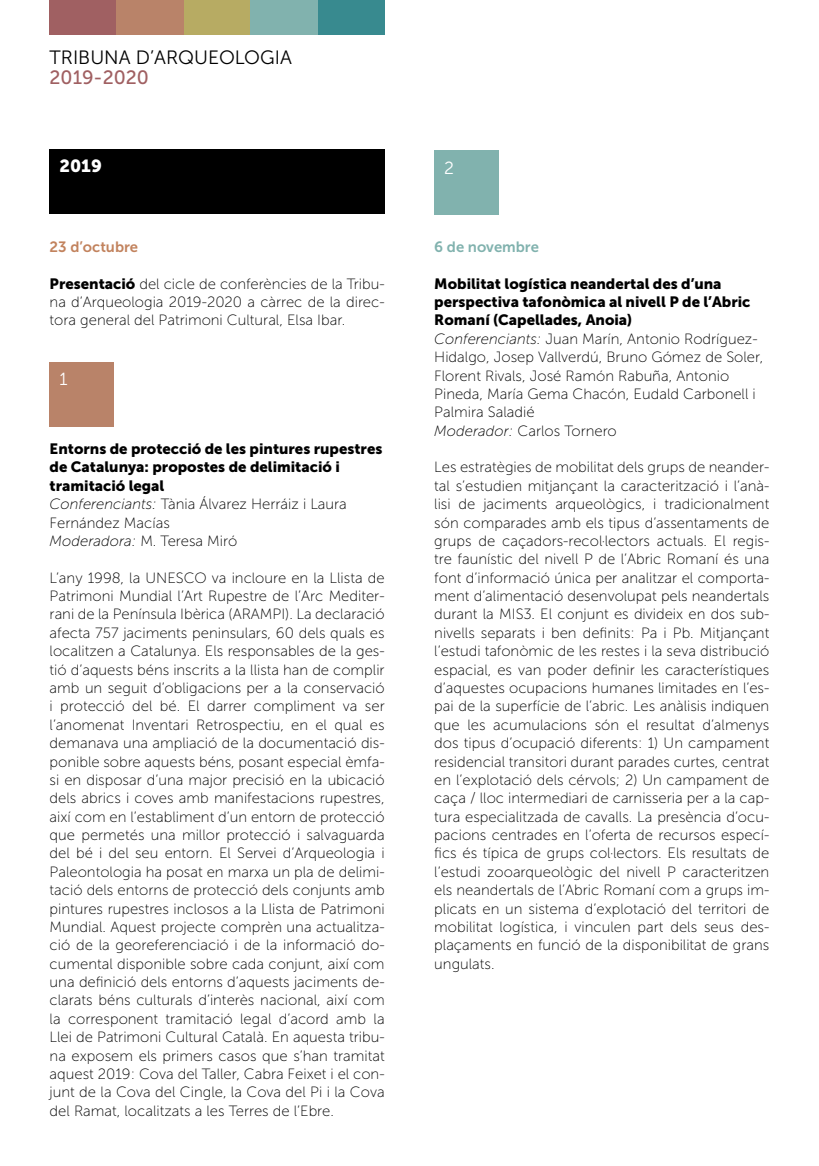
<style>
.page{position:relative;width:819px;height:1166px;background:#fff}
.page>*{position:absolute;margin:0;border:0;box-sizing:border-box;transform-origin:0 0}
.t1{font:19.25px "Museo Sans 300";color:#000}
.t2{font:19.25px "Museo Sans 500";color:#a06062}
.t3{font:17.5px "Museo Sans 900";color:#fff}
.t4{font:17.5px "Museo Sans 300";color:#fff}
.t5{font:14.88px/18.4px "Museo Sans 100";color:#000;text-align:justify}
.títol_conferència{font:14.88px/18.4px "Museo Sans 900";color:#000}
.t6{font:14.88px "Museo Sans 700";color:#c2835e}
.t7{font:14.88px "Museo Sans 700";color:#81b2ae}
.s1{font-family:"Museo Sans 900"}
.s2{font-style:italic}
</style>
<div class="page">
<div style="left:317px;top:0;width:67px;height:35px;background:#388a8f"></div>
<div style="left:184px;top:0;width:67px;height:35px;background:#b7ab63"></div>
<div style="left:50px;top:0;width:67px;height:35px;background:#a06062"></div>
<div style="left:251px;top:0;width:66px;height:35px;background:#81b2ae"></div>
<div style="left:117px;top:0;width:67px;height:35px;background:#b98369"></div>
<div style="left:434px;top:151px;width:65px;height:64px;background:#81b2ae"></div>
<div style="left:50px;top:149px;width:334px;height:64px;background:#000"></div>
<div style="left:50px;top:362px;width:64px;height:65px;background:#b98369"></div>
<p class="t1" style="left:50px;top:47px;width:244px">TRIBUNA D’ARQUEOLOGIA</p>
<p class="t2" style="left:50px;top:67px;width:101px">2019-2020</p>
<p class="t3" style="left:60px;top:156px;width:44px">2019</p>
<p class="t6" style="left:50px;top:238px;width:90px">23 d’octubre</p>
<p class="t5" style="left:50px;top:274px;width:336px"><span class="s1">Presentació</span> del cicle de conferències de la Tribu&shy;na d’Arqueologia 2019-2020 a càrrec de la direc&shy;tora general del Patrimoni Cultural, Elsa Ibar.</p>
<p class="t4" style="left:60px;top:370px;width:10px">1</p>
<p class="títol_conferència" style="left:50px;top:440px;width:334px">Entorns de protecció de les pintures rupestres de Catalunya: propostes de delimitació i tramitació legal</p>
<p class="t5" style="left:50px;top:495px;width:299px"><span class="s2">Conferenciants:</span> Tània Álvarez Herráiz i Laura<br>Fernández Macías</p>
<p class="t5" style="left:50px;top:532px;width:189px"><span class="s2">Moderadora:</span> M. Teresa Miró</p>
<p class="t5" style="left:50px;top:568px;width:336px">L’any 1998, la UNESCO va incloure en la Llista de Patrimoni Mundial l’Art Rupestre de l’Arc Mediter&shy;rani de la Península Ibèrica (ARAMPI). La declaració afecta 757 jaciments peninsulars, 60 dels quals es localitzen a Catalunya. Els responsables de la ges&shy;tió d’aquests béns inscrits a la llista han de complir amb un seguit d’obligacions per a la conservació i protecció del bé. El darrer compliment va ser l’anomenat Inventari Retrospectiu, en el qual es demanava una ampliació de la documentació dis&shy;ponible sobre aquests béns, posant especial èmfa&shy;si en disposar d’una major precisió en la ubicació dels abrics i coves amb manifestacions rupestres, així com en l’establiment d’un entorn de protecció que permetés una millor protecció i salvaguarda del bé i del seu entorn. El Servei d’Arqueologia i Paleontologia ha posat en marxa un pla de delimi&shy;tació dels entorns de protecció dels conjunts amb pintures rupestres inclosos a la Llista de Patrimoni Mundial. Aquest projecte comprèn una actualitza&shy;ció de la georeferenciació i de la informació do&shy;cumental disponible sobre cada conjunt, així com una definició dels entorns d’aquests jaciments de&shy;clarats béns culturals d’interès nacional, així com la corresponent tramitació legal d’acord amb la Llei de Patrimoni Cultural Català. En aquesta tribu&shy;na exposem els primers casos que s’han tramitat aquest 2019: Cova del Taller, Cabra Feixet i el con&shy;junt de la Cova del Cingle, la Cova del Pi i la Cova del Ramat, localitzats a les Terres de l’Ebre.</p>
<p class="t4" style="left:444px;top:158px;width:11px">2</p>
<p class="t7" style="left:434px;top:238px;width:106px">6 de novembre</p>
<p class="títol_conferència" style="left:434px;top:274px;width:317px">Mobilitat logística neandertal des d’una perspectiva tafonòmica al nivell P de l’Abric<br>Romaní (Capellades, Anoia)</p>
<p class="t5" style="left:434px;top:330px;width:330px;text-align:left"><span class="s2">Conferenciants:</span> Juan Marín, Antonio Rodríguez-Hidalgo, Josep Vallverdú, Bruno Gómez de Soler, Florent Rivals, José Ramón Rabuña, Antonio Pineda, María Gema Chacón, Eudald Carbonell i Palmira Saladié</p>
<p class="t5" style="left:434px;top:421px;width:184px"><span class="s2">Moderador:</span> Carlos Tornero</p>
<p class="t5" style="left:434px;top:458px;width:336px">Les estratègies de mobilitat dels grups de neander&shy;tal s’estudien mitjançant la caracterització i l’anà&shy;lisi de jaciments arqueològics, i tradicionalment són comparades amb els tipus d’assentaments de grups de caçadors-recol·lectors actuals. El regis&shy;tre faunístic del nivell P de l’Abric Romaní és una font d’informació única per analitzar el comporta&shy;ment d’alimentació desenvolupat pels neandertals durant la MIS3. El conjunt es divideix en dos sub&shy;nivells separats i ben definits: Pa i Pb. Mitjançant l’estudi tafonòmic de les restes i la seva distribució espacial, es van poder definir les característiques d’aquestes ocupacions humanes limitades en l’es&shy;pai de la superfície de l’abric. Les anàlisis indiquen que les acumulacions són el resultat d’almenys dos tipus d’ocupació diferents: 1) Un campament residencial transitori durant parades curtes, centrat en l’explotació dels cérvols; 2) Un campament de caça / lloc intermediari de carnisseria per a la cap&shy;tura especialitzada de cavalls. La presència d’ocu&shy;pacions centrades en l’oferta de recursos especí&shy;fics és típica de grups col·lectors. Els resultats de l’estudi zooarqueològic del nivell P caracteritzen els neandertals de l’Abric Romaní com a grups im&shy;plicats en un sistema d’explotació del territori de mobilitat logística, i vinculen part dels seus des&shy;plaçaments en funció de la disponibilitat de grans ungulats.</p>
</div>
